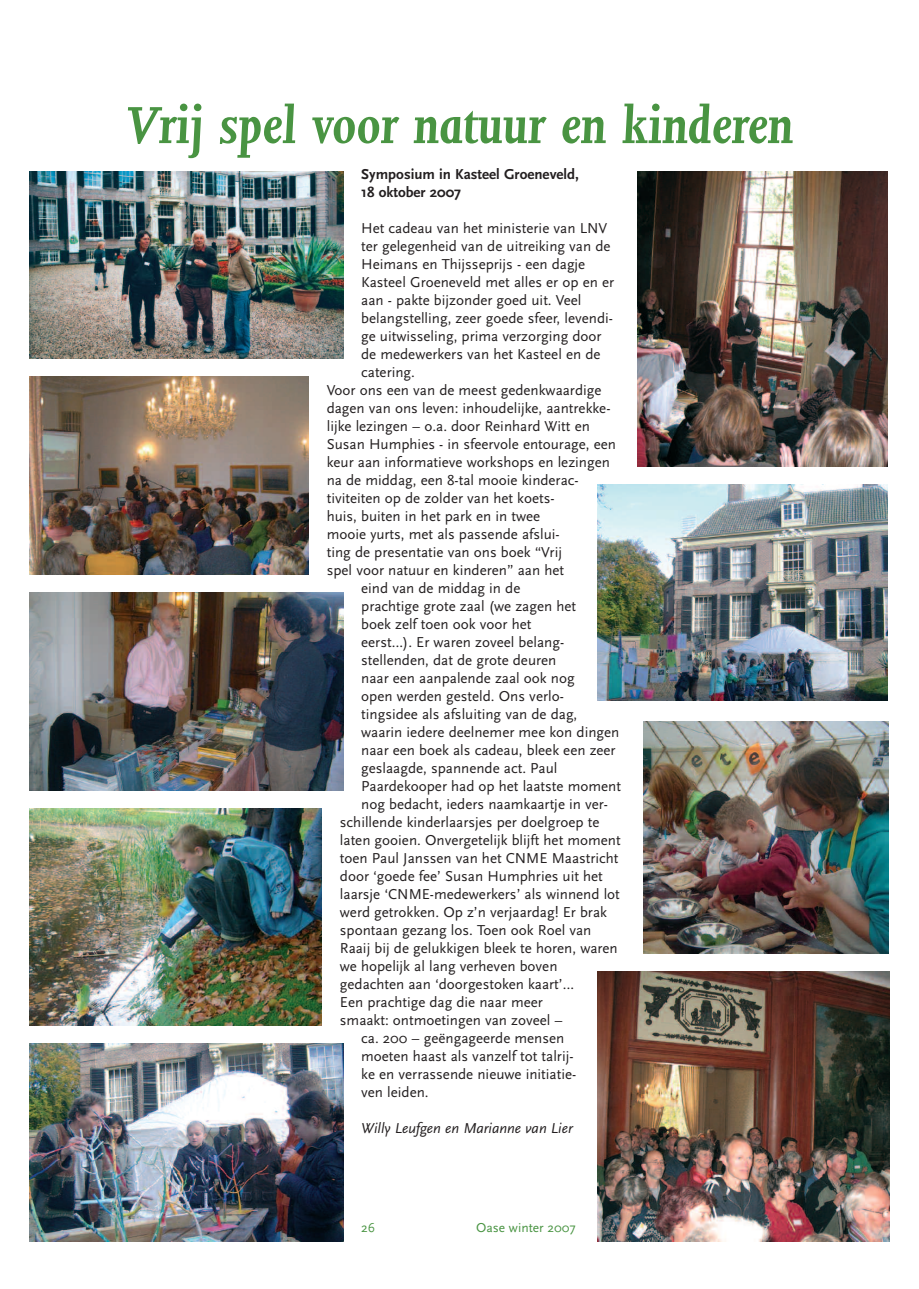
<style>
.page{position:relative;width:919px;height:1289px;background:#fff}
.page>*{position:absolute;margin:0;border:0;box-sizing:border-box;transform-origin:0 0}
.t1{font:italic 700 60px "Joanna";color:#499442}
.t2{font:15px "Scala Sans";color:#231f20}
.t3{font:700 15px/18px "Scala Sans";color:#231f20}
.t4{font:italic 15px "Scala Sans";color:#231f20}
.t5{font:13.5px "Scala Sans";color:#499442}
</style>
<div class="page">
<img style="left:30px;top:377px;width:279px;height:198px">
<img style="left:637px;top:171px;width:250px;height:296px">
<img style="left:30px;top:593px;width:313px;height:198px">
<img style="left:30px;top:171px;width:313px;height:188px">
<img style="left:30px;top:1043px;width:313px;height:198px">
<img style="left:597px;top:485px;width:290px;height:216px">
<img style="left:30px;top:809px;width:292px;height:216px">
<img style="left:597px;top:971px;width:292px;height:270px">
<img style="left:643px;top:721px;width:245px;height:232px">
<h1 class="t1" style="left:126px;top:102px;width:668px">Vrij spel voor natuur en kinderen</h1>
<p class="t3" style="left:361px;top:164px;width:219px">Symposium in Kasteel Groeneveld,<br>18 oktober 2007</p>
<p class="t2" style="left:361px;top:219px;width:247px">Het cadeau van het ministerie van LNV</p>
<p class="t2" style="left:361px;top:237px;width:251px">ter gelegenheid van de uitreiking van de</p>
<p class="t2" style="left:361px;top:255px;width:225px">Heimans en Thijsseprijs - een dagje</p>
<p class="t2" style="left:361px;top:273px;width:254px">Kasteel Groeneveld met alles er op en er</p>
<p class="t2" style="left:361px;top:291px;width:222px">aan - pakte bijzonder goed uit. Veel</p>
<p class="t2" style="left:361px;top:309px;width:253px">belangstelling, zeer goede sfeer, levendi-</p>
<p class="t2" style="left:361px;top:327px;width:242px">ge uitwisseling, prima verzorging door</p>
<p class="t2" style="left:361px;top:345px;width:241px">de medewerkers van het Kasteel en de</p>
<p class="t2" style="left:361px;top:363px;width:55px">catering.</p>
<p class="t2" style="left:327px;top:381px;width:276px">Voor ons een van de meest gedenkwaardige</p>
<p class="t2" style="left:327px;top:399px;width:285px">dagen van ons leven: inhoudelijke, aantrekke-</p>
<p class="t2" style="left:327px;top:417px;width:265px">lijke lezingen – o.a. door Reinhard Witt en</p>
<p class="t2" style="left:327px;top:435px;width:291px">Susan Humphies - in sfeervole entourage, een</p>
<p class="t2" style="left:327px;top:453px;width:285px">keur aan informatieve workshops en lezingen</p>
<p class="t2" style="left:327px;top:471px;width:253px">na de middag, een 8-tal mooie kinderac-</p>
<p class="t2" style="left:327px;top:489px;width:229px">tiviteiten op de zolder van het koets-</p>
<p class="t2" style="left:327px;top:507px;width:215px">huis, buiten in het park en in twee</p>
<p class="t2" style="left:327px;top:525px;width:234px">mooie yurts, met als passende afslui-</p>
<p class="t2" style="left:327px;top:543px;width:237px">ting de presentatie van ons boek “Vrij</p>
<p class="t2" style="left:327px;top:561px;width:239px">spel voor natuur en kinderen” aan het</p>
<p class="t2" style="left:361px;top:579px;width:161px">eind van de middag in de</p>
<p class="t2" style="left:361px;top:597px;width:216px">prachtige grote zaal (we zagen het</p>
<p class="t2" style="left:361px;top:615px;width:172px">boek zelf toen ook voor het</p>
<p class="t2" style="left:361px;top:633px;width:204px">eerst…). Er waren zoveel belang-</p>
<p class="t2" style="left:361px;top:651px;width:197px">stellenden, dat de grote deuren</p>
<p class="t2" style="left:361px;top:669px;width:215px">naar een aanpalende zaal ook nog</p>
<p class="t2" style="left:361px;top:687px;width:204px">open werden gesteld. Ons verlo-</p>
<p class="t2" style="left:361px;top:705px;width:218px">tingsidee als afsluiting van de dag,</p>
<p class="t2" style="left:361px;top:723px;width:260px">waarin iedere deelnemer mee kon dingen</p>
<p class="t2" style="left:361px;top:741px;width:256px">naar een boek als cadeau, bleek een zeer</p>
<p class="t2" style="left:361px;top:759px;width:198px">geslaagde, spannende act. Paul</p>
<p class="t2" style="left:361px;top:777px;width:261px">Paardekooper had op het laatste moment</p>
<p class="t2" style="left:361px;top:795px;width:248px">nog bedacht, ieders naamkaartje in ver-</p>
<p class="t2" style="left:340px;top:813px;width:261px">schillende kinderlaarsjes per doelgroep te</p>
<p class="t2" style="left:340px;top:831px;width:282px">laten gooien. Onvergetelijk blijft het moment</p>
<p class="t2" style="left:340px;top:849px;width:280px">toen Paul Janssen van het CNME Maastricht</p>
<p class="t2" style="left:340px;top:867px;width:264px">door ‘goede fee’ Susan Humphries uit het</p>
<p class="t2" style="left:340px;top:885px;width:281px">laarsje ‘CNME-medewerkers’ als winnend lot</p>
<p class="t2" style="left:340px;top:903px;width:268px">werd getrokken. Op z’n verjaardag! Er brak</p>
<p class="t2" style="left:340px;top:921px;width:253px">spontaan gezang los. Toen ook Roel van</p>
<p class="t2" style="left:340px;top:939px;width:279px">Raaij bij de gelukkigen bleek te horen, waren</p>
<p class="t2" style="left:340px;top:957px;width:219px">we hopelijk al lang verheven boven</p>
<p class="t2" style="left:340px;top:975px;width:235px">gedachten aan ‘doorgestoken kaart’…</p>
<p class="t2" style="left:340px;top:993px;width:204px">Een prachtige dag die naar meer</p>
<p class="t2" style="left:340px;top:1011px;width:224px">smaakt: ontmoetingen van zoveel –</p>
<p class="t2" style="left:361px;top:1029px;width:205px">ca. 200 – geëngageerde mensen</p>
<p class="t2" style="left:361px;top:1047px;width:214px">moeten haast als vanzelf tot talrij-</p>
<p class="t2" style="left:361px;top:1065px;width:216px">ke en verrassende nieuwe initiatie-</p>
<p class="t2" style="left:361px;top:1083px;width:69px">ven leiden.</p>
<p class="t4" style="left:361px;top:1119px;width:213px">Willy Leufgen en Marianne van Lier</p>
<p class="t5" style="left:361px;top:1219px;width:16px">26</p>
<p class="t5" style="left:476px;top:1219px;width:101px">Oase winter 2007</p>
</div>
